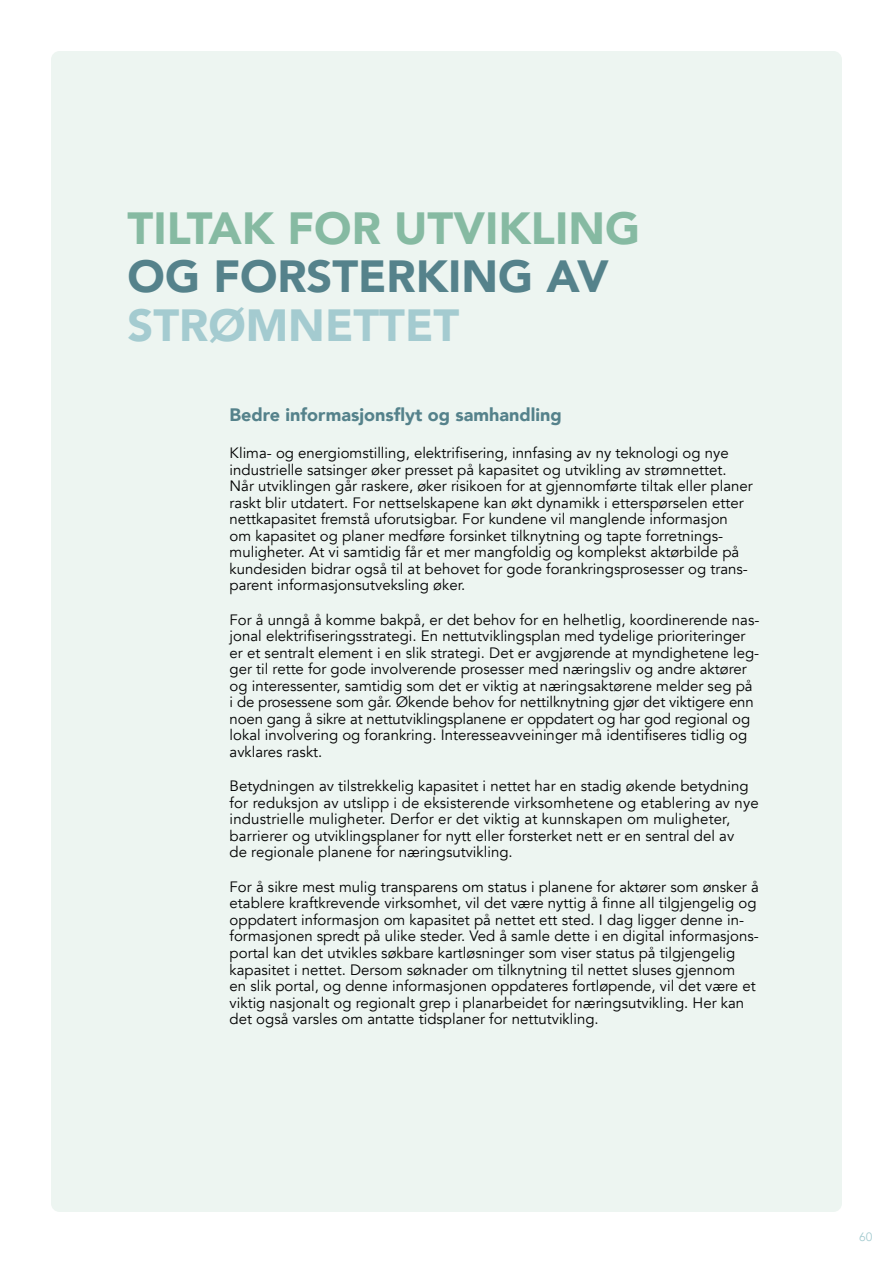
<style>
.page{position:relative;width:893px;height:1263px;background:#fff}
.page>*{position:absolute;margin:0;border:0;box-sizing:border-box;transform-origin:0 0}
.t1{font:900 45px "Avenir";color:#86baa2}
.t2{font:900 45px "Avenir";color:#55828b}
.t3{font:900 45px "Avenir";color:#a4cbd0}
.t4{font:900 18px "Avenir";color:#55828b}
.t5{font:15px/16.5px "Avenir";color:#000}
.t6{font:12px "Avenir";color:#a4cbd0}
</style>
<div class="page">
<div style="left:51px;top:51px;width:791px;height:1161px;background:#edf5f1;border-radius:9px"></div>
<h1 class="t1" style="left:128px;top:189px;width:514px">TILTAK FOR UTVIKLING</h1>
<h1 class="t2" style="left:128px;top:238px;width:483px">OG FORSTERKING AV</h1>
<h1 class="t3" style="left:128px;top:287px;width:333px">STRØMNETTET</h1>
<p class="t4" style="left:230px;top:399px;width:334px">Bedre informasjonsflyt og samhandling</p>
<p class="t5" style="left:230px;top:445px;width:525px">Klima- og energiomstilling, elektrifisering, innfasing av ny teknologi og nye industrielle satsinger øker presset på kapasitet og utvikling av strømnettet.<br>Når utviklingen går raskere, øker risikoen for at gjennomførte tiltak eller planer raskt blir utdatert. For nettselskapene kan økt dynamikk i etterspørselen etter nettkapasitet fremstå uforutsigbar. For kundene vil manglende informasjon om kapasitet og planer medføre forsinket tilknytning og tapte forretnings&shy;muligheter. At vi samtidig får et mer mangfoldig og komplekst aktørbilde på kundesiden bidrar også til at behovet for gode forankringsprosesser og trans&shy;parent informasjonsutveksling øker.</p>
<p class="t5" style="left:230px;top:612px;width:531px">For å unngå å komme bakpå, er det behov for en helhetlig, koordinerende nas&shy;jonal elektrifiseringsstrategi. En nettutviklingsplan med tydelige prioriteringer er et sentralt element i en slik strategi. Det er avgjørende at myndighetene leg&shy;ger til rette for gode involverende prosesser med næringsliv og andre aktører og interessenter, samtidig som det er viktig at næringsaktørene melder seg på i de prosessene som går. Økende behov for nettilknytning gjør det viktigere enn noen gang å sikre at nettutviklingsplanene er oppdatert og har god regional og lokal involvering og forankring. Interesseavveininger må identifiseres tidlig og avklares raskt.</p>
<p class="t5" style="left:230px;top:778px;width:531px">Betydningen av tilstrekkelig kapasitet i nettet har en stadig økende betydning for reduksjon av utslipp i de eksisterende virksomhetene og etablering av nye industrielle muligheter. Derfor er det viktig at kunnskapen om muligheter, barrierer og utviklingsplaner for nytt eller forsterket nett er en sentral del av<br>de regionale planene for næringsutvikling.</p>
<p class="t5" style="left:230px;top:879px;width:531px">For å sikre mest mulig transparens om status i planene for aktører som ønsker å etablere kraftkrevende virksomhet, vil det være nyttig å finne all tilgjengelig og oppdatert informasjon om kapasitet på nettet ett sted. I dag ligger denne in&shy;formasjonen spredt på ulike steder. Ved å samle dette i en digital informasjons&shy;portal kan det utvikles søkbare kartløsninger som viser status på tilgjengelig kapasitet i nettet. Dersom søknader om tilknytning til nettet sluses gjennom<br>en slik portal, og denne informasjonen oppdateres fortløpende, vil det være et viktig nasjonalt og regionalt grep i planarbeidet for næringsutvikling. Her kan det også varsles om antatte tidsplaner for nettutvikling.</p>
<p class="t6" style="left:859px;top:1230px;width:15px">60</p>
</div>
